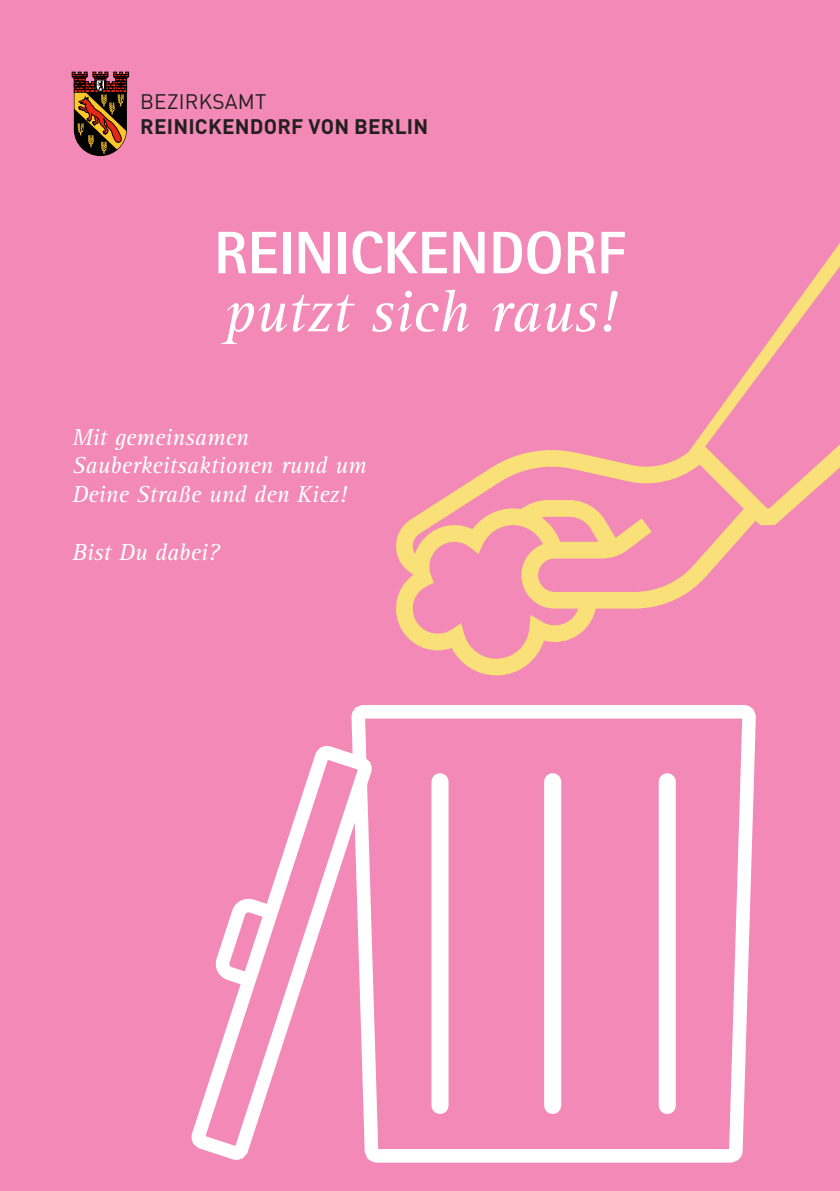
<style>
.page{position:relative;width:840px;height:1191px;background:#fff}
.page>*{position:absolute;margin:0;border:0;box-sizing:border-box;transform-origin:0 0}
.t1{font:italic 60px/58px "Rotis Serif Std";color:#fff}
.t2{font:italic 24px/28.8px "Rotis Serif Std";color:#fff}
.t3{font:700 20.8px "DIN Pro";letter-spacing:.01em;color:#231f20}
.t4{font:20.8px "DIN Pro";letter-spacing:.01em;color:#231f20}
.s1{font-family:"Rotis Sans Serif Std";font-weight:800;font-style:normal}
</style>
<div class="page">
<div style="left:0;top:0;width:839px;height:1191px;background:#f289b6"></div>
<svg style="left:351px;top:705px;width:405px;height:458px"></svg>
<div style="left:431px;top:781px;width:17px;height:324px;background:#fff"></div>
<div style="left:544px;top:781px;width:17px;height:324px;background:#fff"></div>
<div style="left:658px;top:781px;width:17px;height:324px;background:#fff"></div>
<svg style="left:191px;top:739px;width:187px;height:424px"></svg>
<svg style="left:207px;top:890px;width:80px;height:106px"></svg>
<svg style="left:396px;top:244px;width:443px;height:431px"></svg>
<svg style="left:72px;top:72px;width:57px;height:84px;background:#734028"></svg>
<p class="t4" style="left:140px;top:87px;width:128px">BEZIRKSAMT</p>
<p class="t3" style="left:140px;top:112px;width:289px">REINICKENDORF VON BERLIN</p>
<p class="t1" style="left:214px;top:226px;width:413px"><span class="s1">REINICKENDORF </span>putzt sich raus!</p>
<p class="t2" style="left:72px;top:423px;width:296px">Mit gemeinsamen<br>Sauberkeitsaktionen rund um<br>Deine Straße und den Kiez!</p>
<p class="t2" style="left:72px;top:538px;width:149px">Bist Du dabei?</p>
</div>
